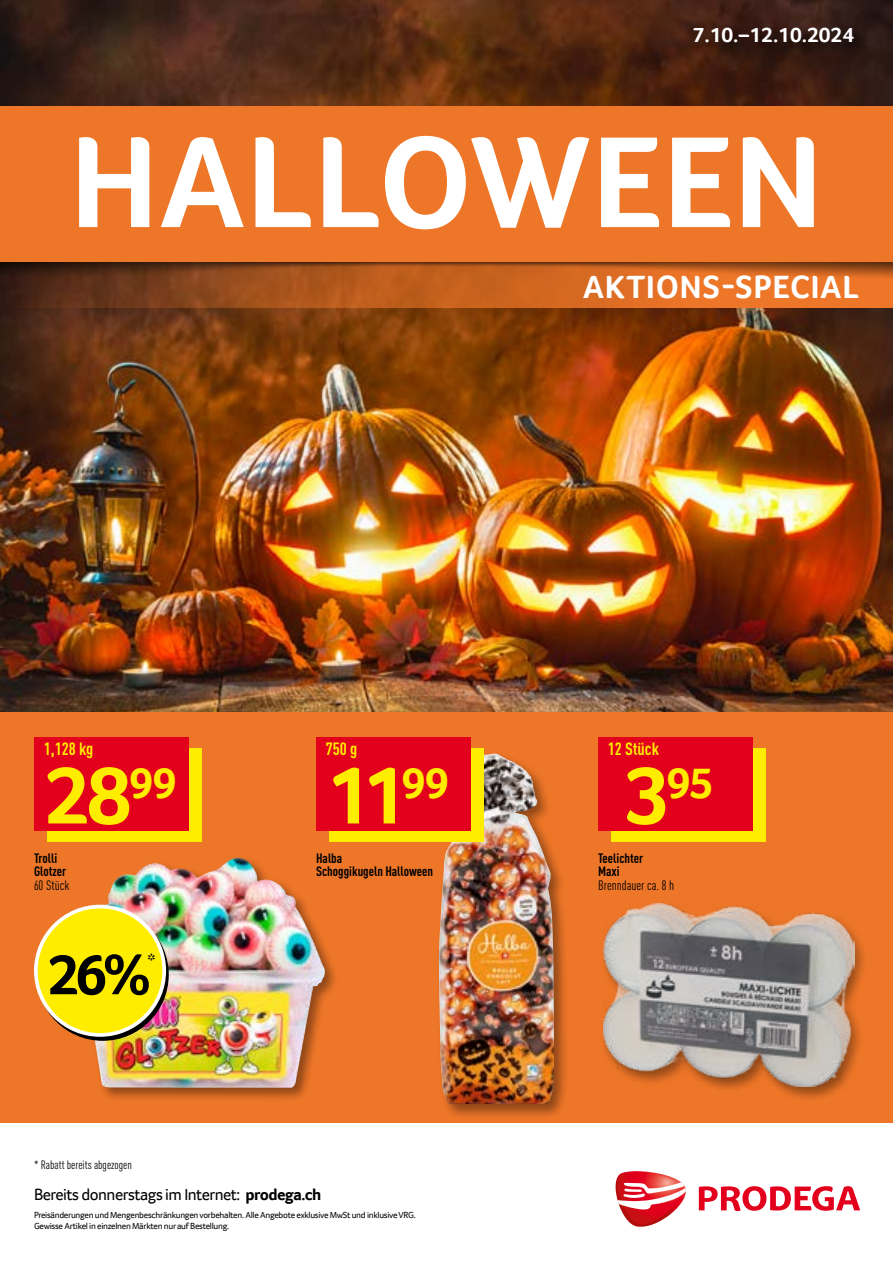
<style>
.page{position:relative;width:893px;height:1263px;background:#fff}
.page>*{position:absolute;margin:0;border:0;box-sizing:border-box;transform-origin:0 0}
.t1{font:700 133.5px "Transgourmet";letter-spacing:.01em;color:#fff}
.Preis_HOT{font:700 84px "Transgourmet";color:#ffed00}
.Rabattbutton{font:700 58.5px "Transgourmet";color:#000}
.Preis_HOT-2{font:700 44.55px "Transgourmet";color:#ffed00}
.t2{font:700 33px "Transgourmet";letter-spacing:.03em;color:#fff}
.t3{font:700 21.45px "Transgourmet";color:#fff}
.Rabattbutton-2{font:700 19.5px "Transgourmet";color:#000}
.Unit_HOT{font:700 condensed 17.55px "DINOT";color:#ffed00}
.t4{font:16.5px "Transgourmet";letter-spacing:-.03em;color:#000}
.t5{font:700 condensed 13.5px/13.5px "DINOT";color:#000}
.t6{font:condensed 13.5px "DINOT";color:#000}
.t7{font:condensed 12px "DINOT";color:#000}
.t8{font:9px "Transgourmet";letter-spacing:-.03em;color:#000}
.s1{font-weight:700}
.s2{font-size:84px}
</style>
<div class="page">
<img style="left:0;top:316px;width:893px;height:396px">
<img style="left:0;top:0;width:893px;height:106px">
<svg style="left:699px;top:1186px;width:161px;height:25px"></svg>
<svg style="left:615px;top:1171px;width:71px;height:56px"></svg>
<div style="left:691px;top:24px;width:178px;height:33px;background:#000;opacity:.75"></div>
<img style="left:0;top:261px;width:893px;height:55px">
<div style="left:0;top:106px;width:893px;height:155px;background:#ee7628"></div>
<div style="left:0;top:712px;width:893px;height:411px;background:#ee7628"></div>
<div style="left:73px;top:855px;width:266px;height:247px;background:#000;opacity:.4"></div>
<img style="left:76px;top:857px;width:249px;height:231px">
<div style="left:433px;top:751px;width:136px;height:368px;background:#000;opacity:.4"></div>
<img style="left:436px;top:754px;width:119px;height:350px">
<div style="left:600px;top:900px;width:268px;height:201px;background:#000;opacity:.4"></div>
<img style="left:603px;top:903px;width:251px;height:184px">
<div style="left:47px;top:748px;width:155px;height:94px;background:#ffed00"></div>
<div style="left:34px;top:737px;width:155px;height:94px;background:#e3001d"></div>
<svg style="left:39px;top:910px;width:128px;height:129px"></svg>
<div style="left:36px;top:906px;width:128px;height:129px;background:#ffed00;border-radius:50%"></div>
<div style="left:34px;top:905px;width:132px;height:132px;border:4px solid #fff;border-radius:50%"></div>
<div style="left:329px;top:748px;width:155px;height:94px;background:#ffed00"></div>
<div style="left:316px;top:737px;width:155px;height:94px;background:#e3001d"></div>
<div style="left:611px;top:748px;width:155px;height:94px;background:#ffed00"></div>
<div style="left:598px;top:737px;width:155px;height:94px;background:#e3001d"></div>
<p class="t3" style="left:693px;top:22px;width:163px">7.10.–12.10.2024</p>
<p class="t1" style="left:71px;top:103px;width:753px">HALLOWEEN</p>
<h1 class="t1" style="left:195px;top:103px;width:505px">BEILAGE</h1>
<p class="t2" style="left:583px;top:268px;width:277px">AKTIONS-SPECIAL</p>
<p class="Unit_HOT" style="left:44px;top:738px;width:51px">1,128 kg</p>
<p class="Preis_HOT" style="left:44px;top:746px;width:135px">28<sup>99</sup></p>
<p class="t5" style="left:34px;top:851px;width:34px">Trolli<br>Glotzer</p>
<p class="t6" style="left:34px;top:877px;width:37px">60 Stück</p>
<p class="Rabattbutton" style="left:47px;top:940px;width:106px">26%</p>
<p class="Rabattbutton-2" style="left:148px;top:949px;width:10px">*</p>
<p class="t7" style="left:34px;top:1157px;width:99px">* Rabatt bereits abgezogen</p>
<p class="Unit_HOT" style="left:326px;top:738px;width:33px">750 g</p>
<p class="Preis_HOT" style="left:326px;top:746px;width:125px">11<sup>99</sup></p>
<p class="t5" style="left:316px;top:851px;width:119px">Halba<br>Schoggikugeln Halloween</p>
<p class="t4" style="left:34px;top:1184px;width:289px">Bereits donnerstags im Internet: <span class="s1">prodega.ch</span></p>
<p class="t8" style="left:34px;top:1210px;width:383px">Preisänderungen und Mengenbeschränkungen vorbehalten. Alle Angebote exklusive MwSt und inklusive VRG.</p>
<p class="t8" style="left:34px;top:1221px;width:197px">Gewisse Artikel in einzelnen Märkten nur auf Bestellung.</p>
<p class="Unit_HOT" style="left:608px;top:738px;width:53px">12 Stück</p>
<p class="Preis_HOT-2" style="left:625px;top:757px;width:90px"><span class="s2">3</span>95</p>
<p class="t5" style="left:598px;top:851px;width:47px">Teelichter<br>Maxi</p>
<p class="t6" style="left:598px;top:877px;width:77px">Brenndauer ca. 8 h</p>
</div>
